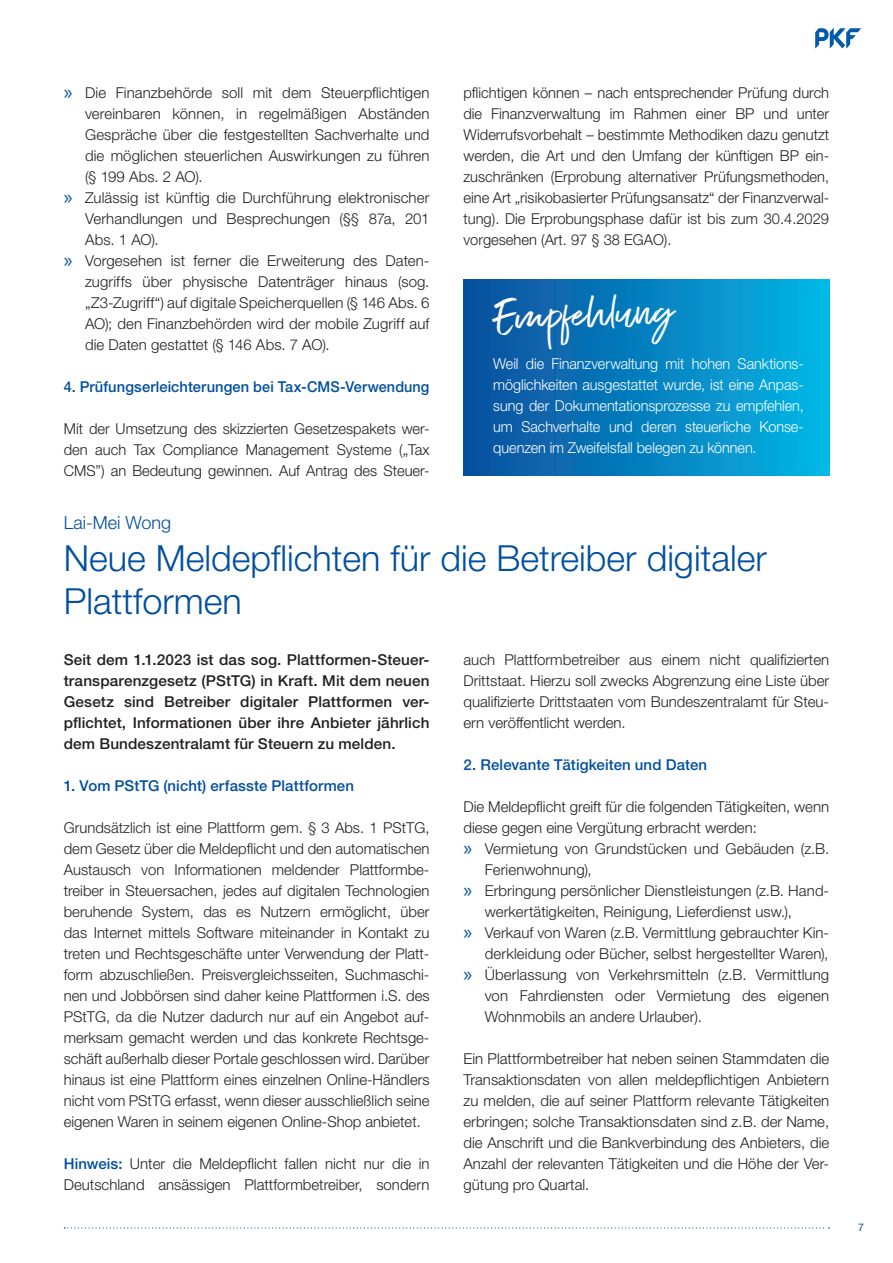
<style>
.page{position:relative;width:893px;height:1263px;background:#fff}
.page>*{position:absolute;margin:0;border:0;box-sizing:border-box;transform-origin:0 0}
.Empfehlung{font:46.5px "Exceptional";color:#fff}
.Headline{font:300 36px/42px "Helvetica Neue LT Std";color:#014f9e}
.Autor{font:300 18px "Helvetica Neue LT Std";color:#014f9e}
.Copy_Fließtext{font:300 15px/21px "Helvetica Neue LT Std";color:#231f20;text-align:justify}
.Copy_Fließtext-2{font:500 15px/21px "Helvetica Neue LT Std";letter-spacing:.01em;color:#231f20;text-align:justify}
.Empfehlung-2{font:300 15px/21px "Helvetica Neue LT Std";letter-spacing:-.005em;color:#fff;text-align:justify;scale:.96 1}
.Copy_Fließtext_ohne{font:300 15px/21px "Helvetica Neue LT Std";color:#231f20}
.Zwischentitel{font:500 15px "Helvetica Neue LT Std";letter-spacing:.005em;color:#014f9e}
.Zwischentitel-2{font:500 15px "Helvetica Neue LT Std";letter-spacing:.005em;color:#014f9e;scale:.96 1}
.t1{font:10.5px "Helvetica Neue LT Std";color:#014f9e}
.s1{font-family:"Myriad Pro";font-weight:400;font-size:21px;color:#014f9e}
.s2{font-weight:500;color:#014f9e}
</style>
<div class="page">
<svg style="left:815px;top:28px;width:46px;height:20px"></svg>
<svg style="left:64px;top:1227px;width:766px;height:1px"></svg>
<div style="left:463px;top:279px;width:366px;height:197px;background:linear-gradient(to right,#0a4c9b,#03b6e5)"></div>
<p class="Copy_Fließtext" style="left:85px;top:81px;width:346px;text-indent:-21px"><span class="s1">»</span> Die Finanzbehörde soll mit dem Steuerpflichtigen vereinbaren können, in regelmäßigen Abständen Gespräche über die festgestellten Sachverhalte und die möglichen steuerlichen Auswirkungen zu führen (§ 199 Abs. 2 AO).</p>
<p class="Copy_Fließtext" style="left:85px;top:186px;width:346px;text-indent:-21px"><span class="s1">»</span> Zulässig ist künftig die Durchführung elektronischer Verhandlungen und Besprechungen (§§ 87a, 201<br>Abs. 1 AO).</p>
<p class="Copy_Fließtext" style="left:85px;top:249px;width:346px;text-indent:-21px"><span class="s1">»</span> Vorgesehen ist ferner die Erweiterung des Daten&shy;zugriffs über physische Datenträger hinaus (sog. „Z3-Zugriff“) auf digitale Speicherquellen (§ 146 Abs. 6<br>AO); den Finanzbehörden wird der mobile Zugriff auf die Daten gestattet (§ 146 Abs. 7 AO).</p>
<p class="Zwischentitel-2" style="left:64px;top:377px;width:382px">4. Prüfungserleichterungen bei Tax-CMS-Verwendung</p>
<p class="Copy_Fließtext" style="left:64px;top:417px;width:367px">Mit der Umsetzung des skizzierten Gesetzespakets wer&shy;den auch Tax Compliance Management Systeme („Tax CMS”) an Bedeutung gewinnen. Auf Antrag des Steuer-</p>
<p class="Copy_Fließtext" style="left:463px;top:81px;width:367px">pflichtigen können – nach entsprechender Prüfung durch die Finanzverwaltung im Rahmen einer BP und unter Widerrufsvorbehalt – bestimmte Methodiken dazu genutzt werden, die Art und den Umfang der künftigen BP ein&shy;zuschränken (Erprobung alternativer Prüfungsmethoden, eine Art „risikobasierter Prüfungsansatz“ der Finanzverwal&shy;tung). Die Erprobungsphase dafür ist bis zum 30.4.2029 vorgesehen (Art. 97 § 38 EGAO).</p>
<p class="Empfehlung" style="left:493px;top:283px;width:181px;rotate:-2deg">Empfehlung</p>
<p class="Empfehlung-2" style="left:493px;top:353px;width:325px">Weil die Finanzverwaltung mit hohen Sanktions&shy;möglichkeiten ausgestattet wurde, ist eine Anpas&shy;sung der Dokumentationsprozesse zu empfehlen, um Sachverhalte und deren steuerliche Konse&shy;quenzen im Zweifelsfall belegen zu können.</p>
<p class="Autor" style="left:64px;top:512px;width:109px">Lai-Mei Wong</p>
<p class="Headline" style="left:64px;top:537px;width:704px">Neue Meldepflichten für die Betreiber digitaler<br>Plattformen</p>
<p class="Copy_Fließtext-2" style="left:64px;top:649px;width:367px">Seit dem 1.1.2023 ist das sog. Plattformen-Steuer&shy;transparenzgesetz (PStTG) in Kraft. Mit dem neuen Gesetz sind Betreiber digitaler Plattformen ver&shy;pflichtet, Informationen über ihre Anbieter jährlich dem Bundeszentralamt für Steuern zu melden.</p>
<p class="Zwischentitel" style="left:64px;top:776px;width:292px">1. Vom PStTG (nicht) erfasste Plattformen</p>
<p class="Copy_Fließtext" style="left:64px;top:816px;width:367px">Grundsätzlich ist eine Plattform gem. § 3 Abs. 1 PStTG, dem Gesetz über die Meldepflicht und den automatischen Austausch von Informationen meldender Plattformbe&shy;treiber in Steuersachen, jedes auf digitalen Technologien beruhende System, das es Nutzern ermöglicht, über das Internet mittels Software miteinander in Kontakt zu treten und Rechtsgeschäfte unter Verwendung der Platt&shy;form abzuschließen. Preisvergleichsseiten, Suchmaschi&shy;nen und Jobbörsen sind daher keine Plattformen i.S. des PStTG, da die Nutzer dadurch nur auf ein Angebot auf&shy;merksam gemacht werden und das konkrete Rechtsge&shy;schäft außerhalb dieser Portale geschlossen wird. Darüber hinaus ist eine Plattform eines einzelnen Online-Händlers nicht vom PStTG erfasst, wenn dieser ausschließlich seine eigenen Waren in seinem eigenen Online-Shop anbietet.</p>
<p class="Copy_Fließtext" style="left:64px;top:1152px;width:367px"><span class="s2">Hinweis:</span> Unter die Meldepflicht fallen nicht nur die in<br>Deutschland ansässigen Plattformbetreiber, sondern</p>
<p class="Copy_Fließtext" style="left:463px;top:648px;width:367px">auch Plattformbetreiber aus einem nicht qualifizierten Drittstaat. Hierzu soll zwecks Abgrenzung eine Liste über qualifizierte Drittstaaten vom Bundeszentralamt für Steu&shy;ern veröffentlicht werden.</p>
<p class="Zwischentitel" style="left:463px;top:755px;width:245px">2. Relevante Tätigkeiten und Daten</p>
<p class="Copy_Fließtext_ohne" style="left:463px;top:795px;width:367px">Die Meldepflicht greift für die folgenden Tätigkeiten, wenn diese gegen eine Vergütung erbracht werden:</p>
<p class="Copy_Fließtext" style="left:485px;top:837px;width:346px;text-indent:-21px"><span class="s1">»</span> Vermietung von Grundstücken und Gebäuden (z.B.<br>Ferienwohnung),</p>
<p class="Copy_Fließtext" style="left:485px;top:879px;width:346px;text-indent:-21px"><span class="s1">»</span> Erbringung persönlicher Dienstleistungen (z.B. Hand&shy;werkertätigkeiten, Reinigung, Lieferdienst usw.),</p>
<p class="Copy_Fließtext" style="left:463px;top:921px;width:367px;text-align:right"><span class="s1">»</span> Verkauf von Waren (z.B. Vermittlung gebrauchter Kin&shy;derkleidung oder Bücher, selbst hergestellter Waren),</p>
<p class="Copy_Fließtext" style="left:485px;top:963px;width:346px;text-indent:-21px"><span class="s1">»</span> Überlassung von Verkehrsmitteln (z.B. Vermittlung von Fahrdiensten oder Vermietung des eigenen Wohnmobils an andere Urlauber).</p>
<p class="Copy_Fließtext" style="left:463px;top:1047px;width:367px">Ein Plattformbetreiber hat neben seinen Stammdaten die Transaktionsdaten von allen meldepflichtigen Anbietern zu melden, die auf seiner Plattform relevante Tätigkeiten erbringen; solche Transaktionsdaten sind z.B. der Name, die Anschrift und die Bankverbindung des Anbieters, die Anzahl der relevanten Tätigkeiten und die Höhe der Ver&shy;gütung pro Quartal.</p>
<p class="t1" style="left:858px;top:1220px;width:7px">7</p>
</div>
